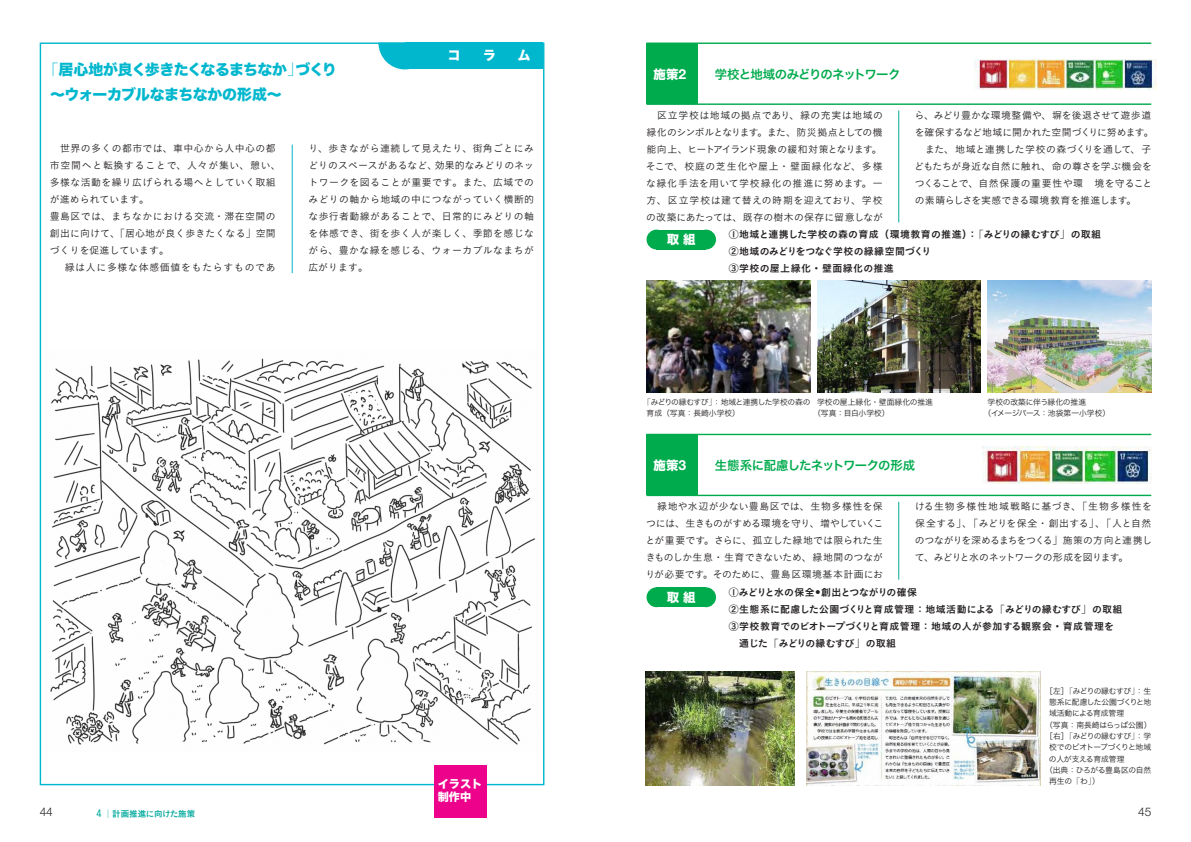
<style>
.page{position:relative;width:1191px;height:842px;background:#fff}
.page>*{position:absolute;margin:0;border:0;box-sizing:border-box;transform-origin:0 0}
.t1{font:14.9px/24.8px "Hira Kaku Std N W8";letter-spacing:-.035em;color:#00b7ce}
.t2{font:12.8px "Hira Kaku Std N W8";color:#fff}
.t3{font:12.4px "Hiragino Sans Pr 6 N W6";letter-spacing:-.055em;color:#00ab4d}
.t4{font:12.4px "Hira Kaku Std N W8";letter-spacing:.155em;color:#fff}
.t5{font:300 11.9px "Helvetica Neue LT Pro";color:#231f20}
.t6{font:11.2px/12.8px "Hira Kaku Std N W8";color:#fff}
.t7{font:9.9px/17px "Koburina Go Std W3";letter-spacing:.03em;color:#231f20;text-align:justify}
.t8{font:9.9px/17px "Koburina Go Std W6";letter-spacing:.02em;color:#231f20}
.t9{font:9.9px/17px "Koburina Go Std W3";letter-spacing:-.005em;color:#231f20}
.t10{font:9.9px "Koburina Go Std W3";letter-spacing:.01em;color:#231f20}
.t11{font:9.9px "Koburina Go Std W3";letter-spacing:.07em;color:#231f20}
.t12{font:9.9px "Koburina Go Std W3";color:#231f20}
.t13{font:9.9px "Koburina Go Std W3";letter-spacing:.065em;color:#231f20}
.t14{font:8.5px "Koburina Go Std W6";letter-spacing:-.035em;color:#00a99d}
.t15{font:7.8px/11.3px "Hiragino Sans Pr 6 N W3";letter-spacing:-.03em;color:#231f20}
.t16{font:7.8px/11.3px "Hiragino Sans Pr 6 N W3";color:#231f20}
.t17{font:7.8px "Hiragino Sans Pr 6 N W3";letter-spacing:-.075em;color:#231f20}
.t18{font:7.8px "Hiragino Sans Pr 6 N W3";letter-spacing:-.05em;color:#231f20}
.t19{font:7.8px "Hiragino Sans Pr 6 N W3";letter-spacing:-.005em;color:#231f20}
.t20{font:7.8px "Hiragino Sans Pr 6 N W3";letter-spacing:-.055em;color:#231f20}
.s1{font-family:"Ryumin Pro";font-weight:300}
.s2{font-family:"Ryumin Pro";font-weight:700}
.s3{font-family:"Helvetica Neue LT Pro";font-weight:700;font-size:13.9px}
.s4{font-family:"Helvetica Neue LT Pro";font-weight:500;font-size:11.1px}
.s5{font-family:"Avenir Next Condensed";font-weight:500;font-size:10.6px}
</style>
<div class="page">
<img style="left:50px;top:358px;width:485px;height:387px">
<div style="left:405px;top:43px;width:138px;height:26px;background:#00b7ce"></div>
<svg style="left:378px;top:43px;width:27px;height:26px"></svg>
<div style="left:646px;top:43px;width:51px;height:61px;background:#00ab4d"></div>
<div style="left:646px;top:435px;width:51px;height:60px;background:#00ab4d"></div>
<hr style="left:646px;top:103px;width:505px;height:2px;background:#00ab4d">
<hr style="left:646px;top:495px;width:505px;height:1px;background:#00ab4d">
<hr style="left:646px;top:43px;width:505px;height:1px;background:#00ab4d">
<hr style="left:646px;top:434px;width:505px;height:1px;background:#00ab4d">
<hr style="left:898px;top:110px;width:1px;height:112px;background:#00a99d">
<hr style="left:898px;top:502px;width:1px;height:78px;background:#00a99d">
<img style="left:974px;top:59px;width:182px;height:30px">
<div style="left:656px;top:230px;width:50px;height:19px;background:#00ab4d"></div>
<div style="left:646px;top:230px;width:20px;height:19px;background:#00ab4d;border-radius:50%"></div>
<div style="left:696px;top:230px;width:20px;height:19px;background:#00ab4d;border-radius:50%"></div>
<div style="left:656px;top:587px;width:50px;height:20px;background:#00ab4d"></div>
<div style="left:646px;top:587px;width:20px;height:20px;background:#00ab4d;border-radius:50%"></div>
<div style="left:696px;top:587px;width:20px;height:20px;background:#00ab4d;border-radius:50%"></div>
<img style="left:646px;top:281px;width:164px;height:111px">
<img style="left:987px;top:281px;width:164px;height:111px">
<img style="left:817px;top:281px;width:163px;height:111px">
<img style="left:982px;top:447px;width:169px;height:36px">
<img style="left:645px;top:672px;width:149px;height:113px">
<img style="left:806px;top:672px;width:234px;height:113px">
<hr style="left:292px;top:145px;width:1px;height:128px;background:#00b7ce">
<div style="left:434px;top:766px;width:52px;height:52px;background:#ed028c"></div>
<h1 class="t1" style="left:50px;top:57px;width:288px;text-indent:-6px"><span class="s1">「</span>居心地が良く歩きたくなるまちなか<span class="s1">」</span>づくり～ウォーカブルなまちなかの形成～</h1>
<p class="t2" style="left:448px;top:48px;width:14px">コ</p>
<p class="t2" style="left:483px;top:48px;width:14px">ラ</p>
<p class="t2" style="left:518px;top:48px;width:14px">ム</p>
<p class="t7" style="left:50px;top:140px;width:227px">　世界の多くの都市では、車中心から人中心の都</p>
<p class="t11" style="left:50px;top:158px;width:232px">市空間へと転換することで、人々が集い、憩い、</p>
<p class="t7" style="left:50px;top:174px;width:227px">多様な活動を繰り広げられる場へとしていく取組</p>
<p class="t12" style="left:50px;top:192px;width:101px">が進められています。</p>
<p class="t7" style="left:50px;top:208px;width:227px">豊島区では、まちなかにおける交流・滞在空間の</p>
<p class="t10" style="left:50px;top:226px;width:227px">創出に向けて、<span class="s2">「</span>居心地が良く歩きたくなる<span class="s2">」</span>空間</p>
<p class="t12" style="left:50px;top:243px;width:121px">づくりを促進しています。</p>
<p class="t13" style="left:54px;top:260px;width:223px">　緑は人に多様な体感価値をもたらすものであ</p>
<p class="t7" style="left:308px;top:140px;width:227px">り、歩きながら連続して見えたり、街角ごとにみどりのスペースがあるなど、効果的なみどりのネットワークを図ることが重要です。また、広域でのみどりの軸から地域の中につながっていく横断的な歩行者動線があることで、日常的にみどりの軸を体感でき、街を歩く人が楽しく、季節を感じながら、豊かな緑を感じる、ウォーカブルなまちが広がります。</p>
<p class="t6" style="left:438px;top:778px;width:46px">イラスト制作中</p>
<p class="t4" style="left:653px;top:67px;width:34px">施策<span class="s3">2</span></p>
<p class="t3" style="left:715px;top:63px;width:187px">学校と地域のみどりのネットワーク</p>
<p class="t7" style="left:646px;top:107px;width:238px;text-align:left">　区立学校は地域の拠点であり、緑の充実は地域の緑化のシンボルとなります。また、防災拠点としての機能向上、ヒートアイランド現象の緩和対策となります。そこで、校庭の芝生化や屋上・壁面緑化など、多様な緑化手法を用いて学校緑化の推進に努めます。一方、区立学校は建て替えの時期を迎えており、学校の改築にあたっては、既存の樹木の保存に留意しなが</p>
<p class="t9" style="left:914px;top:107px;width:241px">ら、みどり豊かな環境整備や、塀を後退させて遊歩道を確保するなど地域に開かれた空間づくりに努めます。　また、地域と連携した学校の森づくりを通して、子どもたちが身近な自然に触れ、命の尊さを学ぶ機会をつくることで、自然保護の重要性や環　境を守ることの素晴らしさを実感できる環境教育を推進します。</p>
<p class="t4" style="left:667px;top:233px;width:30px">取組</p>
<p class="t8" style="left:729px;top:226px;width:374px">①地域と連携した学校の森の育成（環境教育の推進）：<span class="s2">「</span>みどりの縁むすび<span class="s2">」</span>の取組<br>②地域のみどりをつなぐ学校の緑縁空間づくり<br>③学校の屋上緑化・壁面緑化の推進</p>
<p class="t15" style="left:646px;top:396px;width:165px;text-indent:-3px"><span class="s1">「</span>みどりの縁むすび<span class="s1">」</span>：地域と連携した学校の森の育成（写真：長崎小学校）</p>
<p class="t16" style="left:813px;top:396px;width:121px;text-indent:4px">学校の屋上緑化・壁面緑化の推進（写真：目白小学校）</p>
<p class="t15" style="left:983px;top:396px;width:128px;text-indent:4px">学校の改築に伴う緑化の推進<br>（イメージパース：池袋第一小学校）</p>
<p class="t4" style="left:653px;top:458px;width:34px">施策<span class="s3">3</span></p>
<p class="t3" style="left:715px;top:454px;width:202px">生態系に配慮したネットワークの形成</p>
<p class="t7" style="left:645px;top:498px;width:240px">　緑地や水辺が少ない豊島区では、生物多様性を保つには、生きものがすめる環境を守り、増やしていくことが重要です。さらに、孤立した緑地では限られた生きものしか生息・生育できないため、緑地間のつながりが必要です。そのために、豊島区環境基本計画にお</p>
<p class="t7" style="left:914px;top:498px;width:239px">ける生物多様性地域戦略に基づき、<span class="s2">「</span>生物多様性を保全する<span class="s2">」</span>、<span class="s2">「</span>みどりを保全・創出する<span class="s2">」</span>、<span class="s2">「</span>人と自然のつながりを深めるまちをつくる<span class="s2">」</span>施策の方向と連携して、みどりと水のネットワークの形成を図ります。</p>
<p class="t4" style="left:667px;top:590px;width:30px">取組</p>
<p class="t8" style="left:729px;top:584px;width:395px">①みどりと水の保全<span class="s4">•</span>創出とつながりの確保<br>②生態系に配慮した公園づくりと育成管理：地域活動による<span class="s2">「</span>みどりの縁むすび<span class="s2">」</span>の取組③学校教育でのビオトープづくりと育成管理：地域の人が参加する観察会・育成管理を　通じた<span class="s2">「</span>みどりの縁むすび<span class="s2">」</span>の取組</p>
<p class="t17" style="left:1045px;top:684px;width:108px">［左］<span class="s1">「</span>みどりの縁むすび<span class="s1">」</span>：生</p>
<p class="t18" style="left:1049px;top:695px;width:104px">態系に配慮した公園づくりと地</p>
<p class="t16" style="left:1049px;top:707px;width:77px">域活動による育成管理</p>
<p class="t19" style="left:1045px;top:718px;width:108px">（写真：南長崎はらっぱ公園）</p>
<p class="t17" style="left:1045px;top:729px;width:108px">［右］<span class="s1">「</span>みどりの縁むすび<span class="s1">」</span>：学</p>
<p class="t20" style="left:1049px;top:740px;width:104px">校でのビオトープづくりと地域</p>
<p class="t15" style="left:1048px;top:752px;width:77px">の人が支える育成管理</p>
<p class="t15" style="left:1045px;top:764px;width:108px">（出典：ひろがる豊島区の自然</p>
<p class="t15" style="left:1049px;top:775px;width:52px">再生の<span class="s1">「</span>わ<span class="s1">」</span>）</p>
<p class="t5" style="left:40px;top:805px;width:15px">44</p>
<p class="t14" style="left:96px;top:807px;width:100px"><span class="s5">4</span> │計画推進に向けた施策</p>
<p class="t5" style="left:1138px;top:805px;width:15px">45</p>
</div>
